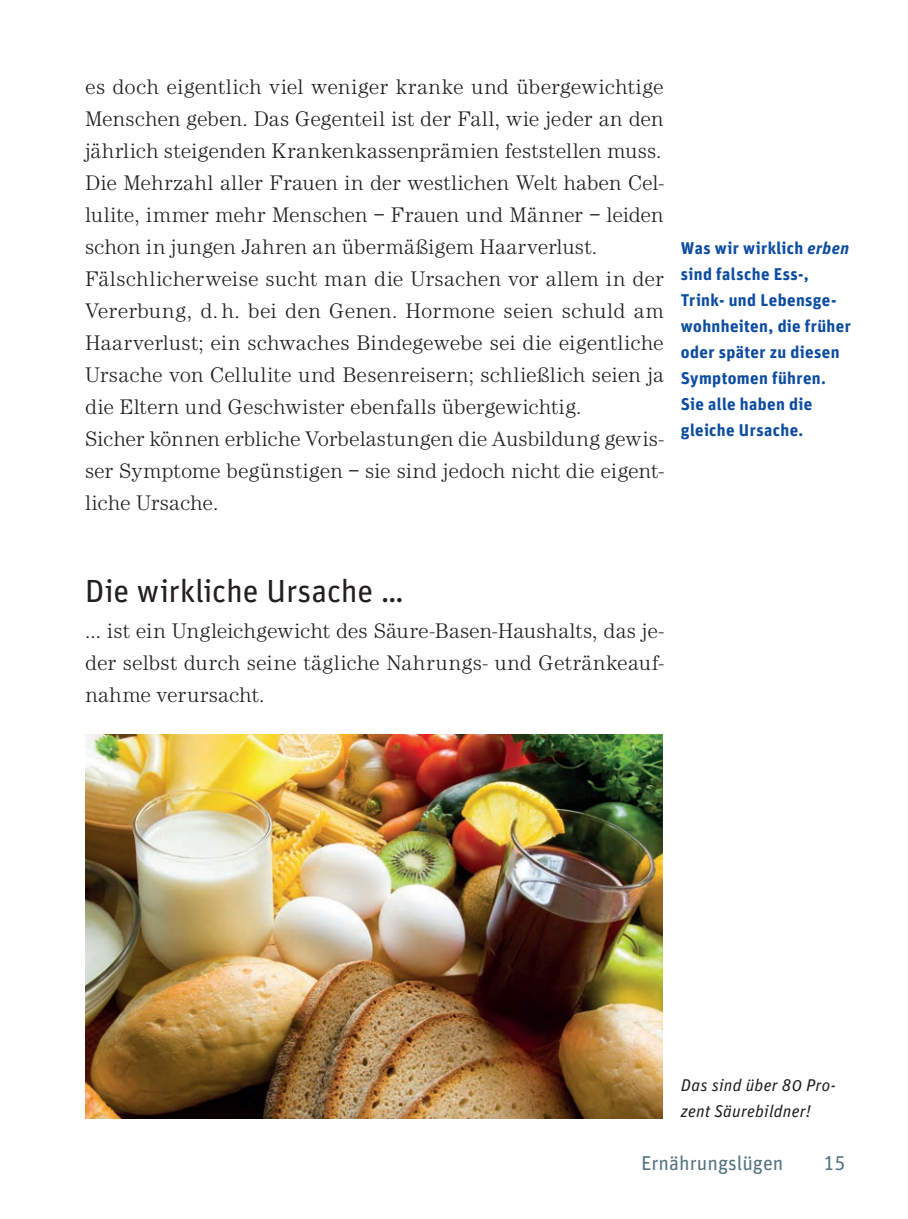
<style>
.page{position:relative;width:908px;height:1219px;background:#fff}
.page>*{position:absolute;margin:0;border:0;box-sizing:border-box;transform-origin:0 0}
.t1{font:32px "Unit";letter-spacing:-.01em;color:#231f20}
.t2{font:300 21.8px/32px "Century EF";color:#231f20}
.t3{font:20px "Unit Regular LF";color:#557482}
.t4{font:700 17px/26px "Unit";letter-spacing:.02em;color:#0d4da1}
.t5{font:italic 17px/26px "Unit";letter-spacing:.015em;color:#231f20}
.s1{font-style:italic}
</style>
<div class="page">
<img style="left:85px;top:734px;width:577px;height:384px">
<p class="t2" style="left:85px;top:71px;width:580px">es doch eigentlich viel weniger kranke und übergewichtige Menschen geben. Das Gegenteil ist der Fall, wie jeder an den jährlich steigenden Krankenkassenprämien feststellen muss.<br>Die Mehrzahl aller Frauen in der westlichen Welt haben Cel&shy;lulite, immer mehr Menschen – Frauen und Männer – leiden schon in jungen Jahren an übermäßigem Haarverlust.<br>Fälschlicherweise sucht man die Ursachen vor allem in der Vererbung, d. h. bei den Genen. Hormone seien schuld am Haarverlust; ein schwaches Bindegewebe sei die eigentliche Ursache von Cellulite und Besenreisern; schließlich seien ja die Eltern und Geschwister ebenfalls übergewichtig.<br>Sicher können erbliche Vorbelastungen die Ausbildung gewis&shy;ser Symptome begünstigen – sie sind jedoch nicht die eigent&shy;liche Ursache.</p>
<p class="t4" style="left:680px;top:235px;width:171px">Was wir wirklich <span class="s1">erben </span>sind falsche Ess-,<br>Trink- und Lebensge&shy;wohnheiten, die früher oder später zu diesen<br>Symptomen führen.<br>Sie alle haben die gleiche Ursache.</p>
<p class="t1" style="left:85px;top:571px;width:320px">Die wirkliche Ursache …</p>
<p class="t2" style="left:85px;top:615px;width:580px;text-align:justify">… ist ein Ungleichgewicht des Säure-Basen-Haushalts, das je&shy;der selbst durch seine tägliche Nahrungs- und Getränkeauf&shy;nahme verursacht.</p>
<p class="t5" style="left:680px;top:1072px;width:156px">Das sind über 80 Pro&shy;zent Säurebildner!</p>
<p class="t3" style="left:640px;top:1150px;width:144px">Ernährungslügen</p>
<p class="t3" style="left:823px;top:1150px;width:23px">15</p>
</div>
